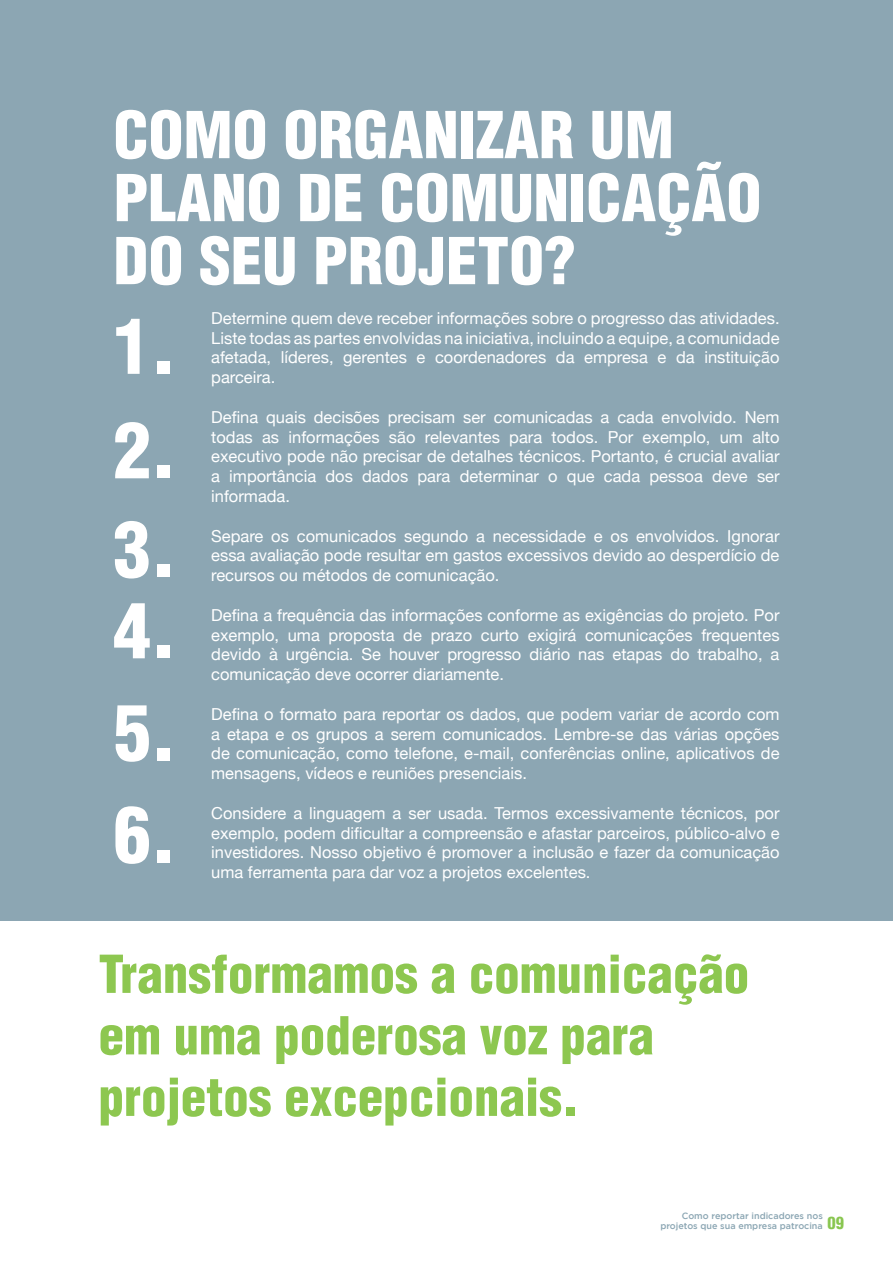
<style>
.page{position:relative;width:893px;height:1263px;background:#fff}
.page>*{position:absolute;margin:0;border:0;box-sizing:border-box;transform-origin:0 0}
.t1{font:900 condensed 75px/101.7px "Helvetica";color:#fff;text-align:justify}
.t2{font:900 condensed 63px/63px "Helvetica";color:#fff}
.t3{font:900 condensed 51px/61.5px "Helvetica";color:#8dc750}
.t4{font:16.5px/19.8px "Helvetica Neue";color:#fff;text-align:justify}
.t5{font:900 condensed 16.5px "Helvetica";color:#89c650}
.t6{font:500 9px/10.8px "Gotham";color:#8ba6b3;text-align:right}
</style>
<div class="page">
<div style="left:0;top:0;width:893px;height:921px;background:#8ca6b3"></div>
<h2 class="t2" style="left:113px;top:103px;width:649px">COMO ORGANIZAR UM<br>PLANO DE COMUNICAÇÃO<br>DO SEU PROJETO?</h2>
<p class="t4" style="left:211px;top:308px;width:570px">Determine quem deve receber informações sobre o progresso das atividades.<br>Liste todas as partes envolvidas na iniciativa, incluindo a equipe, a comunidade afetada, líderes, gerentes e coordenadores da empresa e da instituição parceira.</p>
<p class="t4" style="left:211px;top:407px;width:570px">Defina quais decisões precisam ser comunicadas a cada envolvido. Nem todas as informações são relevantes para todos. Por exemplo, um alto executivo pode não precisar de detalhes técnicos. Portanto, é crucial avaliar a importância dos dados para determinar o que cada pessoa deve ser informada.</p>
<p class="t4" style="left:211px;top:526px;width:570px">Separe os comunicados segundo a necessidade e os envolvidos. Ignorar essa avaliação pode resultar em gastos excessivos devido ao desperdício de recursos ou métodos de comunicação.</p>
<p class="t4" style="left:211px;top:605px;width:570px">Defina a frequência das informações conforme as exigências do projeto. Por exemplo, uma proposta de prazo curto exigirá comunicações frequentes devido à urgência. Se houver progresso diário nas etapas do trabalho, a comunicação deve ocorrer diariamente.</p>
<p class="t4" style="left:211px;top:704px;width:570px">Defina o formato para reportar os dados, que podem variar de acordo com a etapa e os grupos a serem comunicados. Lembre-se das várias opções de comunicação, como telefone, e-mail, conferências online, aplicativos de mensagens, vídeos e reuniões presenciais.</p>
<p class="t4" style="left:211px;top:803px;width:570px">Considere a linguagem a ser usada. Termos excessivamente técnicos, por exemplo, podem dificultar a compreensão e afastar parceiros, público-alvo e investidores. Nosso objetivo é promover a inclusão e fazer da comunicação uma ferramenta para dar voz a projetos excelentes.</p>
<h1 class="t1" style="left:113px;top:295px;width:64px">1.<br>2.<br>3.</h1>
<h1 class="t1" style="left:113px;top:579px;width:64px;line-height:102.1px">4.<br>5.<br>6.</h1>
<h3 class="t3" style="left:99px;top:943px;width:652px">Transformamos a comunicação em uma poderosa voz para projetos excepcionais.</h3>
<p class="t6" style="left:660px;top:1210px;width:164px">Como reportar indicadores nos projetos que sua empresa patrocina</p>
<p class="t5" style="left:827px;top:1213px;width:18px">09</p>
</div>
